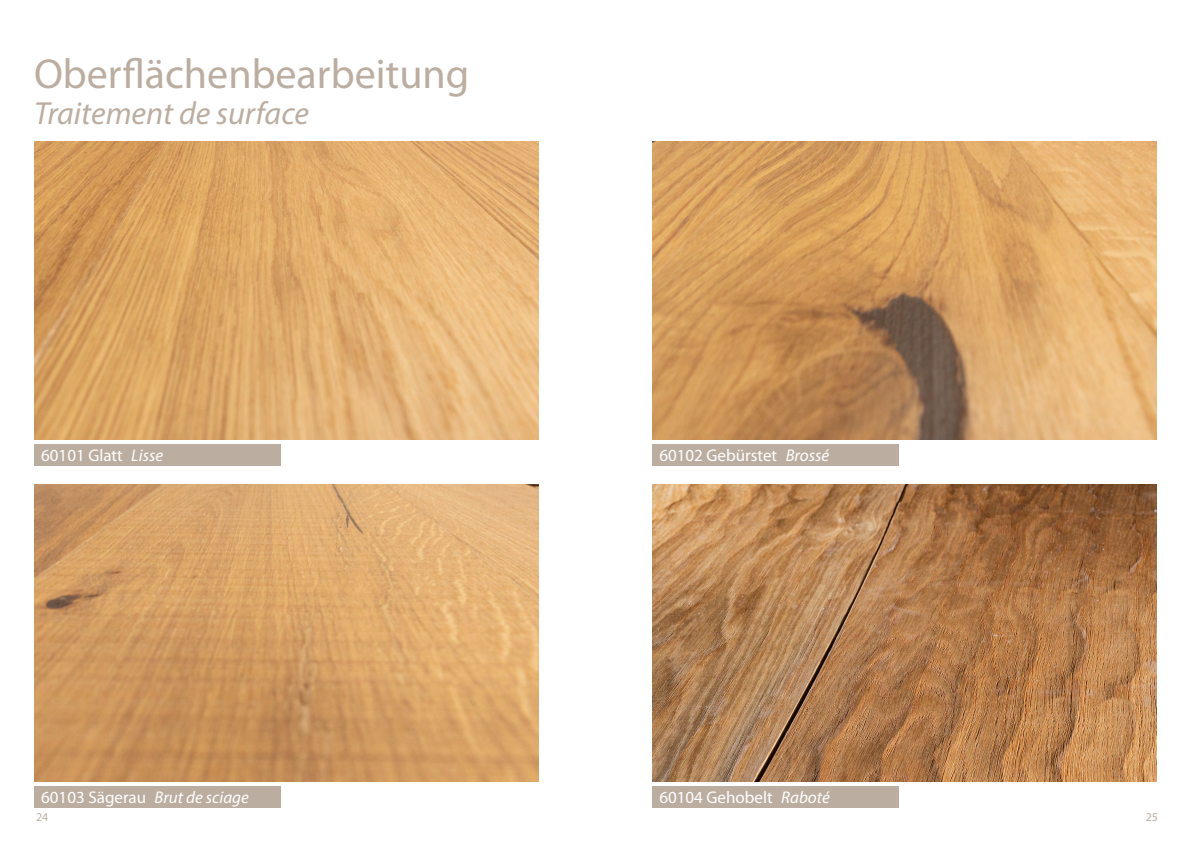
<style>
.page{position:relative;width:1191px;height:842px;background:#fff}
.page>*{position:absolute;margin:0;border:0;box-sizing:border-box;transform-origin:0 0}
.t1{font:42px "Myriad Pro";color:#bcada1}
.t2{font:italic 32px "Myriad Pro";color:#bcada1}
.t3{font:17px "Myriad Pro";color:#fff}
.t4{font:12px "Myriad Pro";color:#bcada1}
.s1{font-style:italic}
</style>
<div class="page">
<img style="left:652px;top:142px;width:505px;height:297px">
<img style="left:34px;top:142px;width:505px;height:297px">
<img style="left:652px;top:484px;width:505px;height:298px">
<img style="left:34px;top:484px;width:505px;height:298px">
<div style="left:34px;top:444px;width:246px;height:22px;background:#bcada1"></div>
<div style="left:652px;top:444px;width:246px;height:22px;background:#bcada1"></div>
<div style="left:34px;top:786px;width:246px;height:22px;background:#bcada1"></div>
<div style="left:652px;top:786px;width:246px;height:22px;background:#bcada1"></div>
<h1 class="t1" style="left:34px;top:48px;width:437px">Oberflächenbearbeitung</h1>
<h2 class="t2" style="left:34px;top:94px;width:276px">Traitement de surface</h2>
<p class="t3" style="left:41px;top:444px;width:123px">60101 Glatt <span class="s1">Lisse</span></p>
<p class="t3" style="left:659px;top:444px;width:171px">60102 Gebürstet <span class="s1">Brossé</span></p>
<p class="t3" style="left:41px;top:787px;width:209px">60103 Sägerau <span class="s1">Brut de sciage</span></p>
<p class="t3" style="left:659px;top:787px;width:172px">60104 Gehobelt <span class="s1">Raboté</span></p>
<p class="t4" style="left:36px;top:809px;width:14px">24</p>
<p class="t4" style="left:1145px;top:809px;width:14px">25</p>
</div>
